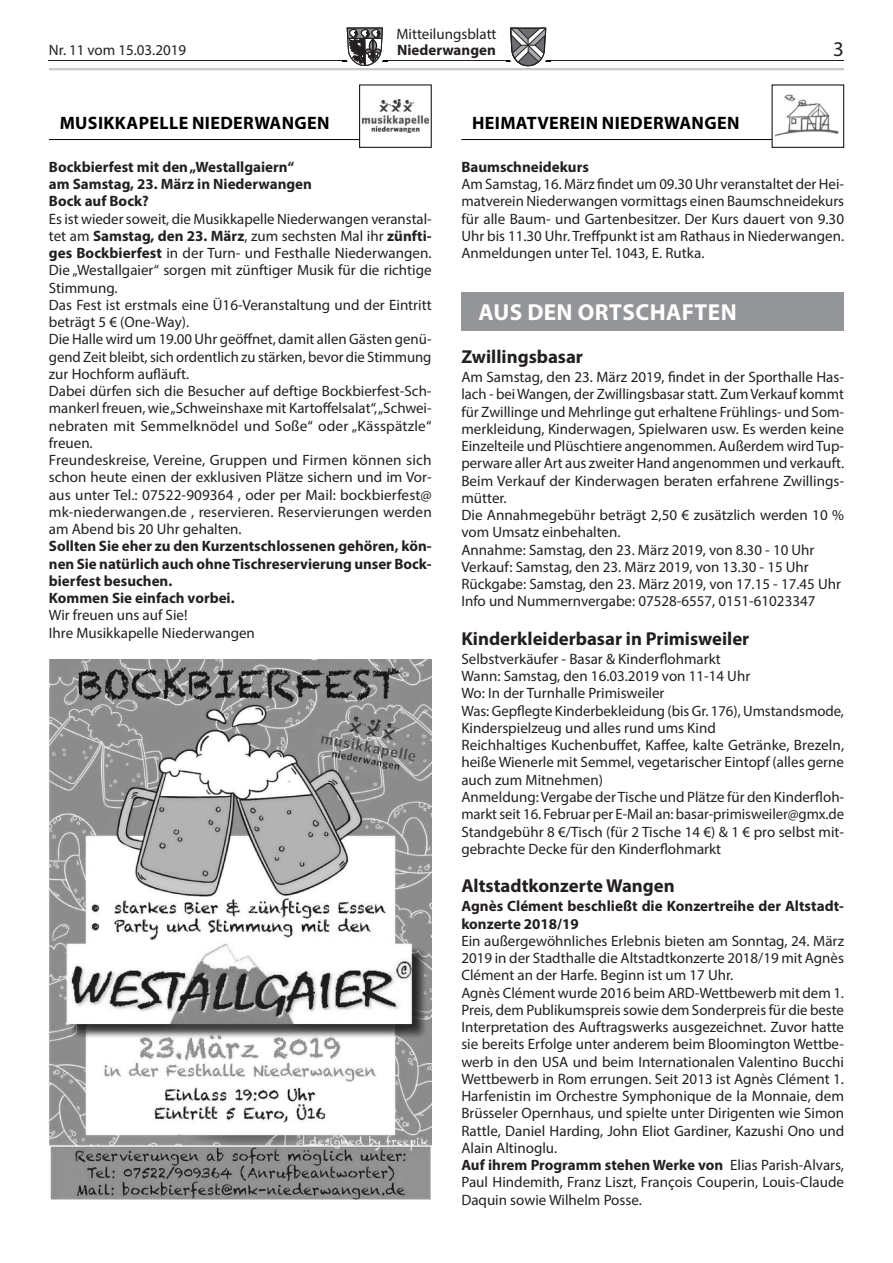
<style>
.page{position:relative;width:893px;height:1263px;background:#fff}
.page>*{position:absolute;margin:0;border:0;box-sizing:border-box;transform-origin:0 0}
.t1{font:700 23.25px "Myriad Pro";letter-spacing:.02em;color:#fff}
.t2{font:21px "Myriad Pro";color:#231f20}
.t3{font:700 18.75px "Myriad Pro";color:#231f20}
.t4{font:700 18px "Myriad Pro";letter-spacing:.02em;color:#000}
.t5{font:15px/17.2px "Myriad Pro";color:#231f20}
.t6{font:700 15px/17.2px "Myriad Pro";color:#231f20}
.s1{font-weight:700}
</style>
<div class="page">
<hr style="left:49px;top:61px;width:795px;height:1px;background:#231f20">
<img style="left:342px;top:27px;width:45px;height:34px">
<svg style="left:347px;top:28px;width:36px;height:38px"></svg>
<img style="left:506px;top:27px;width:44px;height:40px">
<svg style="left:510px;top:28px;width:36px;height:38px"></svg>
<hr style="left:49px;top:68px;width:795px;height:2px;background:#c7c8ca">
<hr style="left:49px;top:139px;width:382px;height:1px;background:#000">
<div style="left:360px;top:85px;width:71px;height:62px;background:#fff"></div>
<div style="left:359px;top:85px;width:73px;height:63px;border:1px solid #000"></div>
<img style="left:363px;top:100px;width:65px;height:33px">
<img style="left:49px;top:660px;width:383px;height:539px">
<hr style="left:461px;top:139px;width:382px;height:1px;background:#000">
<div style="left:772px;top:85px;width:72px;height:62px;background:#fff"></div>
<div style="left:772px;top:85px;width:72px;height:63px;border:1px solid #000"></div>
<img style="left:775px;top:94px;width:64px;height:43px">
<div style="left:461px;top:292px;width:383px;height:38px;background:#939598"></div>
<p class="t5" style="left:396px;top:25px;width:102px">Mitteilungsblatt</p>
<p class="t5" style="left:49px;top:41px;width:139px">Nr. 11 vom 15.03.2019</p>
<p class="t6" style="left:397px;top:41px;width:100px">Niederwangen</p>
<h2 class="t2" style="left:833px;top:36px;width:12px">3</h2>
<p class="t4" style="left:60px;top:111px;width:271px">MUSIKKAPELLE NIEDERWANGEN</p>
<p class="t6" style="left:49px;top:158px;width:265px">Bockbierfest mit den „Westallgaiern“ am Samstag, 23. März in Niederwangen<br>Bock auf Bock?</p>
<p class="t5" style="left:49px;top:210px;width:384px">Es ist wieder soweit, die Musikkapelle Niederwangen veranstal&shy;tet am <span class="s1">Samstag, den 23. März</span>, zum sechsten Mal ihr <span class="s1">zünfti&shy;ges Bockbierfest</span> in der Turn- und Festhalle Niederwangen.<br>Die „Westallgaier“ sorgen mit zünftiger Musik für die richtige Stimmung.<br>Das Fest ist erstmals eine Ü16-Veranstaltung und der Eintritt beträgt 5 € (One-Way).<br>Die Halle wird um 19.00 Uhr geöffnet, damit allen Gästen genü&shy;gend Zeit bleibt, sich ordentlich zu stärken, bevor die Stimmung zur Hochform aufläuft.<br>Dabei dürfen sich die Besucher auf deftige Bockbierfest-Sch&shy;mankerl freuen, wie „Schweinshaxe mit Kartoffelsalat“, „Schwei&shy;nebraten mit Semmelknödel und Soße“ oder „Kässpätzle“ freuen.<br>Freundeskreise, Vereine, Gruppen und Firmen können sich schon heute einen der exklusiven Plätze sichern und im Vor&shy;aus unter Tel.: 07522-909364 , oder per Mail: bockbierfest@ mk-niederwangen.de , reservieren. Reservierungen werden am Abend bis 20 Uhr gehalten.</p>
<p class="t6" style="left:49px;top:537px;width:384px">Sollten Sie eher zu den Kurzentschlossenen gehören, kön&shy;nen Sie natürlich auch ohne Tischreservierung unser Bock&shy;bierfest besuchen.<br>Kommen Sie einfach vorbei.</p>
<p class="t5" style="left:49px;top:606px;width:208px">Wir freuen uns auf Sie!<br>Ihre Musikkapelle Niederwangen</p>
<p class="t4" style="left:472px;top:111px;width:269px">HEIMATVEREIN NIEDERWANGEN</p>
<p class="t6" style="left:461px;top:158px;width:129px">Baumschneidekurs</p>
<p class="t5" style="left:461px;top:175px;width:384px;text-align:justify">Am Samstag, 16. März findet um 09.30 Uhr veranstaltet der Hei&shy;matverein Niederwangen vormittags einen Baumschneidekurs für alle Baum- und Gartenbesitzer. Der Kurs dauert von 9.30<br>Uhr bis 11.30 Uhr. Treffpunkt ist am Rathaus in Niederwangen.<br>Anmeldungen unter Tel. 1043, E. Rutka.</p>
<h1 class="t1" style="left:479px;top:297px;width:260px">AUS DEN ORTSCHAFTEN</h1>
<p class="t3" style="left:461px;top:344px;width:123px">Zwillingsbasar</p>
<p class="t5" style="left:461px;top:368px;width:384px">Am Samstag, den 23. März 2019, findet in der Sporthalle Has&shy;lach - bei Wangen, der Zwillingsbasar statt. Zum Verkauf kommt für Zwillinge und Mehrlinge gut erhaltene Frühlings- und Som&shy;merkleidung, Kinderwagen, Spielwaren usw. Es werden keine Einzelteile und Plüschtiere angenommen. Außerdem wird Tup&shy;perware aller Art aus zweiter Hand angenommen und verkauft.<br>Beim Verkauf der Kinderwagen beraten erfahrene Zwillings&shy;mütter.<br>Die Annahmegebühr beträgt 2,50 € zusätzlich werden 10 % vom Umsatz einbehalten.<br>Annahme: Samstag, den 23. März 2019, von 8.30 - 10 Uhr Verkauf: Samstag, den 23. März 2019, von 13.30 - 15 Uhr Rückgabe: Samstag, den 23. März 2019, von 17.15 - 17.45 Uhr Info und Nummernvergabe: 07528-6557, 0151-61023347</p>
<p class="t3" style="left:461px;top:626px;width:290px">Kinderkleiderbasar in Primisweiler</p>
<p class="t5" style="left:461px;top:650px;width:384px">Selbstverkäufer - Basar &amp; Kinderflohmarkt<br>Wann: Samstag, den 16.03.2019 von 11-14 Uhr<br>Wo: In der Turnhalle Primisweiler<br>Was: Gepflegte Kinderbekleidung (bis Gr. 176), Umstandsmode, Kinderspielzeug und alles rund ums Kind<br>Reichhaltiges Kuchenbuffet, Kaffee, kalte Getränke, Brezeln, heiße Wienerle mit Semmel, vegetarischer Eintopf (alles gerne auch zum Mitnehmen)<br>Anmeldung: Vergabe der Tische und Plätze für den Kinderfloh&shy;markt seit 16. Februar per E-Mail an: basar-primisweiler@gmx.de Standgebühr 8 €/Tisch (für 2 Tische 14 €) &amp; 1 € pro selbst mit&shy;gebrachte Decke für den Kinderflohmarkt</p>
<p class="t3" style="left:461px;top:873px;width:215px">Altstadtkonzerte Wangen</p>
<p class="t6" style="left:461px;top:897px;width:384px">Agnès Clément beschließt die Konzertreihe der Altstadt&shy;konzerte 2018/19</p>
<p class="t5" style="left:461px;top:932px;width:384px">Ein außergewöhnliches Erlebnis bieten am Sonntag, 24. März 2019 in der Stadthalle die Altstadtkonzerte 2018/19 mit Agnès Clément an der Harfe. Beginn ist um 17 Uhr.<br>Agnès Clément wurde 2016 beim ARD-Wettbewerb mit dem 1.<br>Preis, dem Publikumspreis sowie dem Sonderpreis für die beste Interpretation des Auftragswerks ausgezeichnet. Zuvor hatte sie bereits Erfolge unter anderem beim Bloomington Wettbe&shy;werb in den USA und beim Internationalen Valentino Bucchi Wettbewerb in Rom errungen. Seit 2013 ist Agnès Clément 1.<br>Harfenistin im Orchestre Symphonique de la Monnaie, dem Brüsseler Opernhaus, und spielte unter Dirigenten wie Simon Rattle, Daniel Harding, John Eliot Gardiner, Kazushi Ono und Alain Altinoglu.<br><span class="s1">Auf ihrem Programm stehen Werke von</span> Elias Parish-Alvars, Paul Hindemith, Franz Liszt, François Couperin, Louis-Claude Daquin sowie Wilhelm Posse.</p>
</div>
